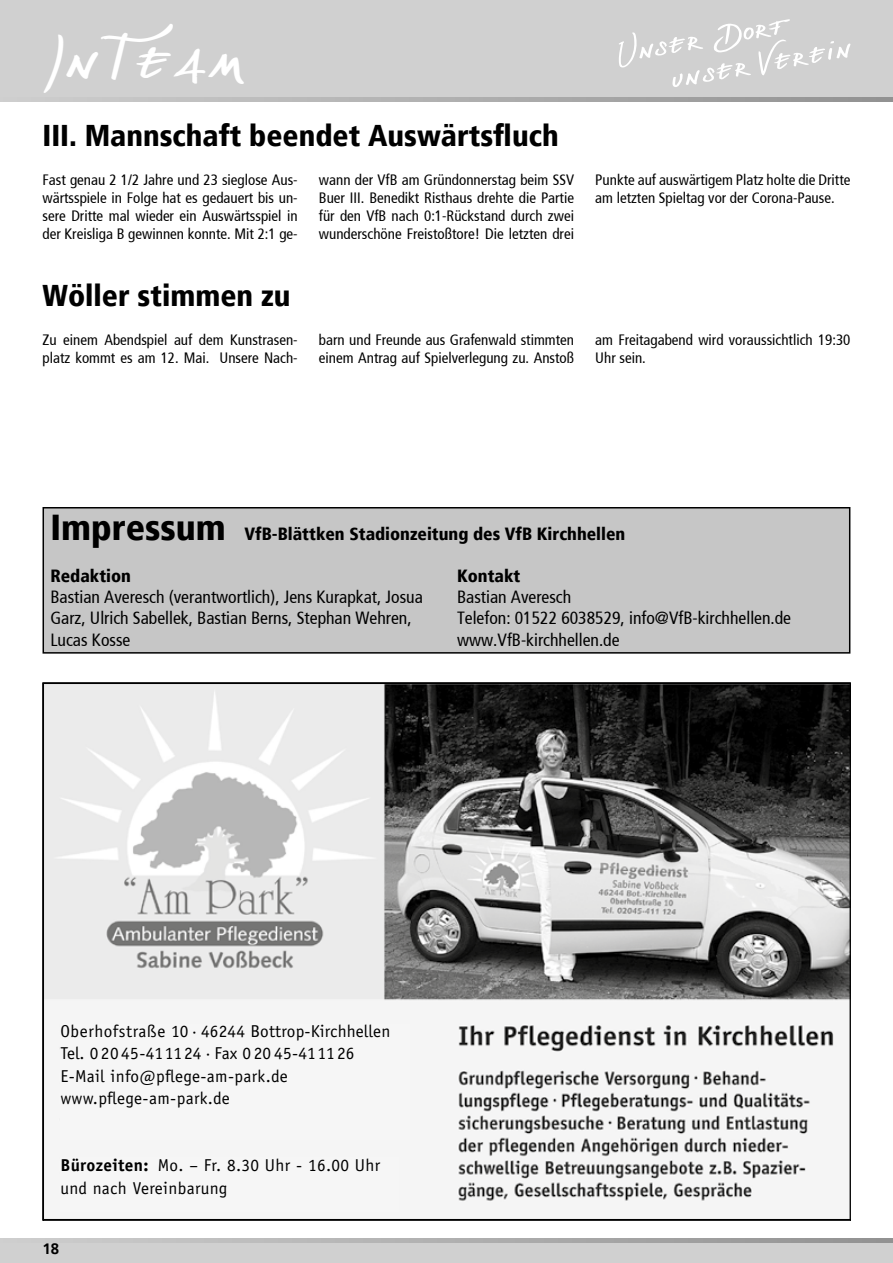
<style>
.page{position:relative;width:893px;height:1263px;background:#fff}
.page>*{position:absolute;margin:0;border:0;box-sizing:border-box;transform-origin:0 0}
.t1{font:45px "Denishandwritting";color:#fff}
.Headline{font:900 condensed 36px "Frutiger";color:#000}
.Headline-2{font:900 condensed 30px "Frutiger";color:#000}
.Fließtext{font:condensed 17.7px/21.1px "Frutiger";color:#000}
.Fließtext-2{font:900 condensed 17.7px "Frutiger";color:#000}
.t2{font:17.25px/22.5px "Officina Sans";letter-spacing:.02em;color:#000}
.Fließtext-3{font:condensed 15px/18px "Frutiger";color:#000}
.t3{font:700 15px "Frutiger 65";color:#000}
.s1{font-weight:900}
.s2{font-weight:700}
</style>
<div class="page">
<div style="left:0;top:1238px;width:893px;height:25px;background:#d0d0d0"></div>
<div style="left:0;top:0;width:893px;height:102px;background:#d0d0d0"></div>
<svg style="left:133px;top:1238px;width:760px;height:4px;background:#ababab"></svg>
<svg style="left:133px;top:98px;width:760px;height:4px;background:#ababab"></svg>
<svg style="left:619px;top:19px;width:231px;height:68px"></svg>
<svg style="left:45px;top:684px;width:803px;height:518px"></svg>
<div style="left:60px;top:1024px;width:350px;height:116px;background:#f6f6f6"></div>
<div style="left:60px;top:1158px;width:339px;height:54px;background:#f6f6f6"></div>
<div style="left:43px;top:508px;width:807px;height:145px;background:#c6c6c6"></div>
<div style="left:43px;top:507px;width:807px;height:147px;border:2px solid #000"></div>
<p class="t1" style="left:43px;top:36px;width:205px">)nTeam</p>
<p class="Headline-2" style="left:43px;top:122px;width:518px">III. Mannschaft beendet Auswärtsfluch</p>
<p class="Fließtext-3" style="left:43px;top:172px;width:257px;text-align:justify">Fast genau 2 1/2 Jahre und 23 sieglose Aus&shy;wärtsspiele in Folge hat es gedauert bis un&shy;sere Dritte mal wieder ein Auswärtsspiel in der Kreisliga B gewinnen konnte. Mit 2:1 ge-</p>
<p class="Fließtext-3" style="left:319px;top:172px;width:257px;text-align:justify">wann der VfB am Gründonnerstag beim SSV Buer III. Benedikt Risthaus drehte die Partie für den VfB nach 0:1-Rückstand durch zwei wunderschöne Freistoßtore! Die letzten drei</p>
<p class="Fließtext-3" style="left:595px;top:172px;width:257px">Punkte auf auswärtigem Platz holte die Dritte am letzten Spieltag vor der Corona-Pause.</p>
<p class="Headline-2" style="left:43px;top:282px;width:249px">Wöller stimmen zu</p>
<p class="Fließtext-3" style="left:43px;top:332px;width:257px">Zu einem Abendspiel auf dem Kunstrasen&shy;platz kommt es am 12. Mai. Unsere Nach-</p>
<p class="Fließtext-3" style="left:319px;top:332px;width:257px">barn und Freunde aus Grafenwald stimmten einem Antrag auf Spielverlegung zu. Anstoß</p>
<p class="Fließtext-3" style="left:595px;top:332px;width:257px">am Freitagabend wird voraussichtlich 19:30<br>Uhr sein.</p>
<p class="Headline" style="left:50px;top:511px;width:177px">Impressum</p>
<p class="Fließtext-2" style="left:244px;top:526px;width:382px">VfB-Blättken Stadionzeitung des VfB Kirchhellen</p>
<p class="Fließtext-2" style="left:50px;top:568px;width:82px">Redaktion</p>
<p class="Fließtext" style="left:50px;top:588px;width:374px">Bastian Averesch (verantwortlich), Jens Kurapkat, Josua<br>Garz, Ulrich Sabellek, Bastian Berns, Stephan Wehren,<br>Lucas Kosse</p>
<p class="Fließtext" style="left:457px;top:567px;width:336px"><span class="s1">Kontakt<br></span>Bastian Averesch<br>Telefon: 01522 6038529, info@VfB-kirchhellen.de www.VfB-kirchhellen.de</p>
<p class="t2" style="left:60px;top:1020px;width:331px">Oberhofstraße 10 · 46244 Bottrop-Kirchhellen Tel. 02045-411124 · Fax 0 20 45-411126<br>E-Mail info@pflege-am-park.de www.pflege-am-park.de</p>
<p class="t2" style="left:60px;top:1154px;width:321px"><span class="s2">Bürozeiten:</span> Mo. – Fr. 8.30 Uhr - 16.00 Uhr und nach Vereinbarung</p>
<p class="t3" style="left:43px;top:1242px;width:18px">18</p>
</div>
